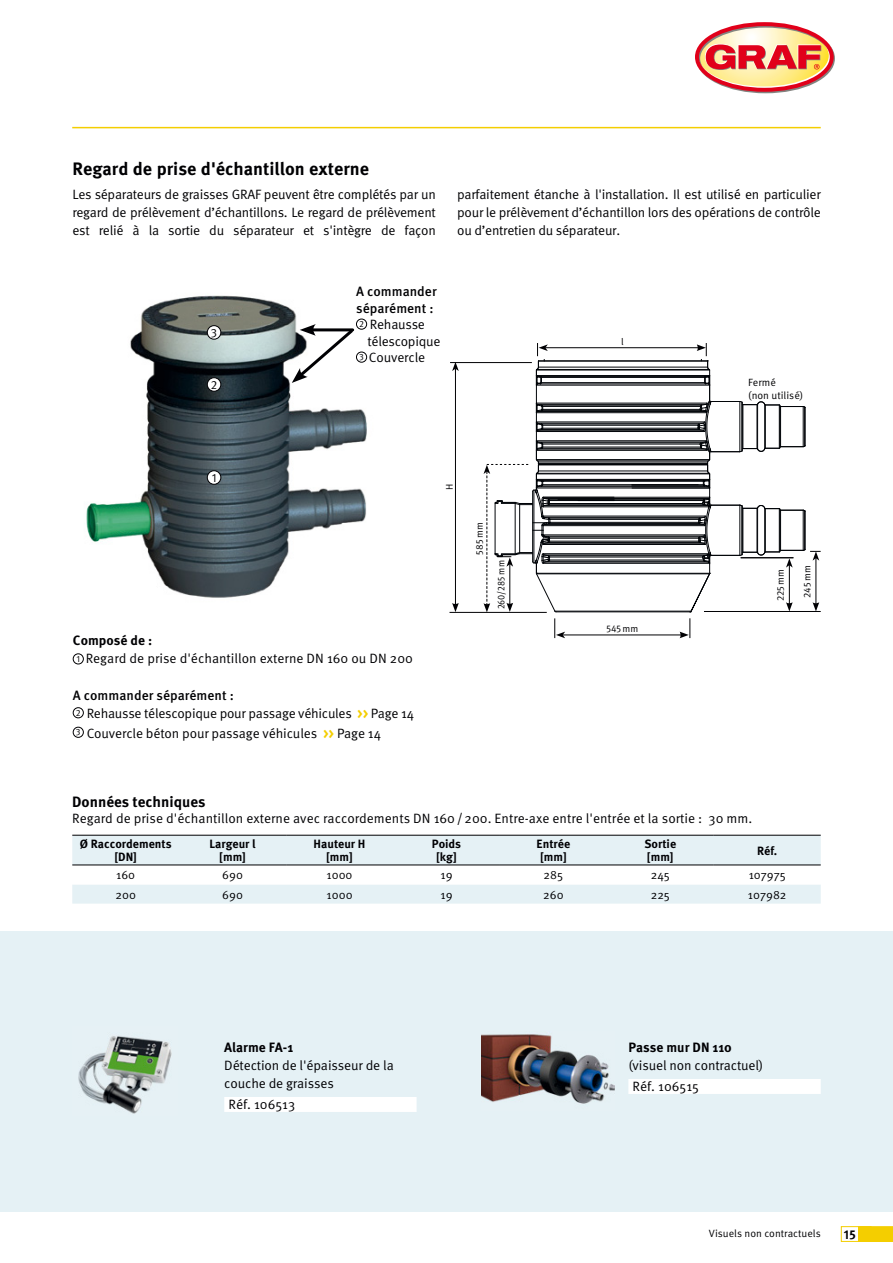
<style>
.page{position:relative;width:893px;height:1263px;background:#fff}
.page>*{position:absolute;margin:0;border:0;box-sizing:border-box;transform-origin:0 0}
.t1{font:700 18px "Meta Pro";color:#000003}
.t2{font:700 15px "Meta Pro";color:#000003}
.t3{font:13.5px/18px "Meta Pro";letter-spacing:-.01em;color:#000003}
.t4{font:700 13.5px "Meta Pro";color:#000003}
.t5{font:500 13.5px "Meta Pro";color:#000003}
.t6{font:700 12.75px "Meta Pro";color:#000003}
.t7{font:700 12px/12.8px "Meta Pro";color:#000003;text-align:center}
.t8{font:12px "Meta Pro";color:#000003}
.t9{font:10.5px/12.6px "Meta Pro";color:#000003}
.t10{font:9.75px "Meta Pro";color:#000003}
.t11{font:9.75px "Meta Pro";color:#000003;scale:.9 1}
.t12{font:9px "Meta Pro";color:#000003}
.s1{font-weight:500}
.s2{font-weight:700;color:#f4ce00}
</style>
<div class="page">
<hr style="left:72px;top:127px;width:749px;height:1px;background:#f4ce00">
<img style="left:86px;top:295px;width:282px;height:303px">
<div style="left:72px;top:836px;width:749px;height:68px;background:#e5f1f5"></div>
<svg style="left:72px;top:866px;width:749px;height:18px"></svg>
<hr style="left:72px;top:835px;width:214px;height:1px;background:#000003">
<hr style="left:286px;top:835px;width:214px;height:1px;background:#000003">
<hr style="left:500px;top:835px;width:214px;height:1px;background:#000003">
<hr style="left:714px;top:835px;width:107px;height:1px;background:#000003">
<hr style="left:72px;top:865px;width:214px;height:1px;background:#000003">
<hr style="left:286px;top:865px;width:214px;height:1px;background:#000003">
<hr style="left:500px;top:865px;width:214px;height:1px;background:#000003">
<hr style="left:714px;top:865px;width:107px;height:1px;background:#000003">
<hr style="left:455px;top:369px;width:1px;height:236px;background:#000003">
<svg style="left:452px;top:603px;width:7px;height:9px"></svg>
<svg style="left:452px;top:363px;width:7px;height:8px"></svg>
<hr style="left:449px;top:612px;width:98px;height:1px;background:#000003">
<hr style="left:450px;top:362px;width:82px;height:1px;background:#000003">
<div style="left:207px;top:326px;width:14px;height:13px;background:#fff;border-radius:50%"></div>
<div style="left:207px;top:325px;width:14px;height:14px;border:1px solid #000003;border-radius:50%"></div>
<div style="left:73px;top:707px;width:11px;height:11px;border:1px solid #000003;border-radius:50%"></div>
<div style="left:73px;top:727px;width:11px;height:11px;border:1px solid #000003;border-radius:50%"></div>
<div style="left:0;top:932px;width:893px;height:280px;background:#e5f1f5"></div>
<div style="left:224px;top:1097px;width:193px;height:15px;background:#fff"></div>
<img style="left:481px;top:1034px;width:133px;height:70px">
<img style="left:78px;top:1036px;width:94px;height:78px">
<div style="left:628px;top:1079px;width:193px;height:15px;background:#fff"></div>
<svg style="left:292px;top:324px;width:64px;height:59px"></svg>
<div style="left:356px;top:319px;width:11px;height:10px;background:#fff;border-radius:50%"></div>
<div style="left:356px;top:319px;width:11px;height:10px;border:1px solid #000003;border-radius:50%"></div>
<div style="left:356px;top:352px;width:11px;height:10px;background:#fff;border-radius:50%"></div>
<div style="left:356px;top:352px;width:11px;height:10px;border:1px solid #000003;border-radius:50%"></div>
<svg style="left:483px;top:343px;width:338px;height:295px"></svg>
<div style="left:207px;top:378px;width:14px;height:13px;background:#fff;border-radius:50%"></div>
<div style="left:207px;top:377px;width:14px;height:15px;border:1px solid #000003;border-radius:50%"></div>
<div style="left:73px;top:654px;width:11px;height:10px;border:1px solid #000003;border-radius:50%"></div>
<div style="left:207px;top:471px;width:14px;height:13px;background:#fff;border-radius:50%"></div>
<div style="left:207px;top:470px;width:14px;height:15px;border:1px solid #000003;border-radius:50%"></div>
<div style="left:841px;top:1226px;width:30px;height:16px;border:1px solid #f4ce00"></div>
<svg style="left:858px;top:1226px;width:35px;height:16px"></svg>
<svg style="left:697px;top:24px;width:135px;height:66px;background:#f7d498"></svg>
<div style="left:696px;top:24px;width:139px;height:69px;border:4px solid #838481;border-radius:50%"></div>
<div style="left:694px;top:21px;width:139px;height:69px;border:4px solid #fff;border-radius:50%"></div>
<div style="left:695px;top:22px;width:139px;height:70px;border:4px solid #e1001a;border-radius:50%"></div>
<svg style="left:705px;top:44px;width:116px;height:26px;background:#e6665b"></svg>
<h1 class="t1" style="left:72px;top:162px;width:298px">Regard de prise d'échantillon externe</h1>
<p class="t3" style="left:72px;top:186px;width:365px;text-align:justify">Les séparateurs de graisses GRAF peuvent être complétés par un regard de prélèvement d’échantillons. Le regard de prélèvement est relié à la sortie du séparateur et s'intègre de façon</p>
<p class="t3" style="left:457px;top:186px;width:365px;text-align:justify">parfaitement étanche à l'installation. Il est utilisé en particulier pour le prélèvement d’échantillon lors des opérations de contrôle ou d’entretien du séparateur.</p>
<p class="t8" style="left:211px;top:328px;width:8px">3</p>
<p class="t8" style="left:211px;top:380px;width:8px">2</p>
<p class="t5" style="left:356px;top:287px;width:82px">A commander</p>
<p class="t5" style="left:356px;top:303px;width:79px">séparément :</p>
<p class="t3" style="left:359px;top:317px;width:67px"><sup>2</sup> Rehausse</p>
<p class="t3" style="left:368px;top:333px;width:74px">télescopique</p>
<p class="t3" style="left:359px;top:350px;width:68px"><sup>3</sup> Couvercle</p>
<p class="t8" style="left:212px;top:473px;width:6px">1</p>
<p class="t4" style="left:73px;top:635px;width:81px">Composé de :</p>
<p class="t3" style="left:86px;top:650px;width:329px">Regard de prise d'échantillon externe DN 160 ou DN 200</p>
<p class="t3" style="left:73px;top:687px;width:343px"><span class="s1">A commander séparément :<br></span><sup>2</sup> Rehausse télescopique pour passage véhicules <span class="s2">&gt;&gt;</span> Page 14</p>
<p class="t3" style="left:76px;top:725px;width:306px"><sup>3</sup> Couvercle béton pour passage véhicules <span class="s2">&gt;&gt;</span> Page 14</p>
<p class="t12" style="left:76px;top:656px;width:5px">1</p>
<p class="t10" style="left:446px;top:490px;width:8px;rotate:-90deg">H</p>
<p class="t10" style="left:476px;top:555px;width:34px;rotate:-90deg">585 mm</p>
<p class="t11" style="left:498px;top:609px;width:56px;rotate:-90deg">260/285 mm</p>
<p class="t10" style="left:621px;top:338px;width:4px">l</p>
<p class="t10" style="left:606px;top:625px;width:34px">545 mm</p>
<p class="t9" style="left:748px;top:377px;width:56px">Fermé<br>(non utilisé)</p>
<p class="t10" style="left:777px;top:601px;width:34px;rotate:-90deg">225 mm</p>
<p class="t10" style="left:803px;top:598px;width:34px;rotate:-90deg">245 mm</p>
<p class="t2" style="left:72px;top:796px;width:135px">Données techniques</p>
<p class="t3" style="left:72px;top:810px;width:681px">Regard de prise d'échantillon externe avec raccordements DN 160 / 200. Entre-axe entre l'entrée et la sortie : 30 mm.</p>
<p class="t7" style="left:80px;top:839px;width:93px">Ø Raccordements [DN]</p>
<p class="t7" style="left:210px;top:839px;width:48px">Largeur l [mm]</p>
<p class="t7" style="left:314px;top:839px;width:53px">Hauteur H [mm]</p>
<p class="t7" style="left:432px;top:839px;width:31px">Poids [kg]</p>
<p class="t7" style="left:537px;top:839px;width:35px;text-align:left">Entrée [mm]</p>
<p class="t7" style="left:644px;top:839px;width:33px;text-align:left">Sortie [mm]</p>
<p class="t7" style="left:757px;top:845px;width:22px">Réf.</p>
<p class="t8" style="left:116px;top:871px;width:21px">160</p>
<p class="t8" style="left:222px;top:871px;width:22px">690</p>
<p class="t8" style="left:327px;top:871px;width:28px">1000</p>
<p class="t8" style="left:440px;top:871px;width:14px">19</p>
<p class="t8" style="left:544px;top:871px;width:21px">285</p>
<p class="t8" style="left:651px;top:871px;width:21px">245</p>
<p class="t8" style="left:749px;top:871px;width:39px">107975</p>
<p class="t8" style="left:115px;top:890px;width:22px">200</p>
<p class="t8" style="left:222px;top:890px;width:22px">690</p>
<p class="t8" style="left:327px;top:890px;width:28px">1000</p>
<p class="t8" style="left:440px;top:890px;width:14px">19</p>
<p class="t8" style="left:543px;top:890px;width:22px">260</p>
<p class="t8" style="left:651px;top:890px;width:21px">225</p>
<p class="t8" style="left:748px;top:890px;width:40px">107982</p>
<p class="t4" style="left:224px;top:1043px;width:70px">Alarme FA-1</p>
<p class="t3" style="left:224px;top:1058px;width:171px">Détection de l'épaisseur de la couche de graisses</p>
<p class="t3" style="left:228px;top:1096px;width:68px">Réf. 106513</p>
<p class="t4" style="left:628px;top:1043px;width:105px">Passe mur DN 110</p>
<p class="t3" style="left:633px;top:1056px;width:132px;line-height:20.7px;text-indent:-4px">(visuel non contractuel)<br>Réf. 106515</p>
<p class="t9" style="left:709px;top:1228px;width:113px">Visuels non contractuels</p>
<p class="t6" style="left:844px;top:1229px;width:13px">15</p>
</div>
